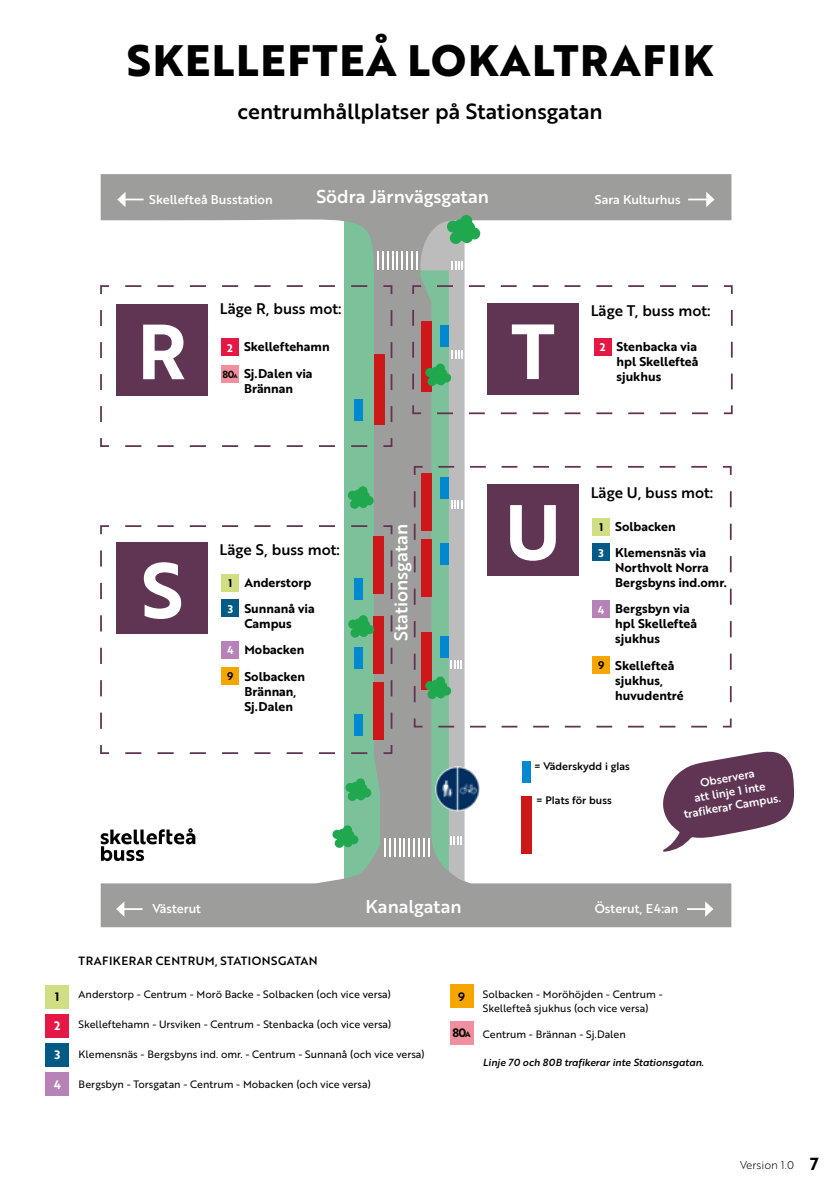
<style>
.page{position:relative;width:840px;height:1191px;background:#fff}
.page>*{position:absolute;margin:0;border:0;box-sizing:border-box;transform-origin:0 0}
.t1{font:75.8px "Brother 1816 Bold";color:#fff}
.t2{font:700 42.8px "Brother 1816 Extra";letter-spacing:.04em;color:#000}
.t3{font:21.4px "Brother 1816 Medium";color:#000}
.t4{font:18.2px "Brother 1816 Medium";color:#fff}
.t5{font:15px "Brother 1816 Medium";color:#000}
.t6{font:12.4px/15px "Brother 1816 Bold";color:#000}
.t7{font:12.4px "Brother 1816 Medium";color:#fff}
.t8{font:11.8px "Brother 1816 Bold";color:#000}
.t9{font:11.8px "Brother 1816 Bold";color:#fff}
.t10{font:11.6px "Brother 1816 Medium";letter-spacing:.04em;color:#000}
.t11{font:11.4px/14px "Brother 1816 Medium";color:#fff;text-align:center}
.t12{font:11px "Brother 1816 Light";color:#000}
.t13{font:10.8px "Brother 1816 Bold";color:#fff}
.t14{font:10.8px "Brother 1816 Bold";color:#000}
.t15{font:10.6px "Brother 1816 Medium";color:#000}
.t16{font:10.4px/14px "Brother 1816 Regular";color:#000}
.t17{font:10px "Brother 1816 Medium Italic";color:#000}
.t18{font:10px "Brother 1816 Bold";color:#000}
.s1{font-size:6px}
.s2{font-size:8px}
.s3{font-family:"Brother 1816 Bold";font-size:17px}
</style>
<div class="page">
<div style="left:101px;top:174px;width:630px;height:753px;background:#9d9d9c"></div>
<svg style="left:687px;top:192px;width:27px;height:15px"></svg>
<svg style="left:117px;top:192px;width:26px;height:15px"></svg>
<svg style="left:686px;top:901px;width:27px;height:15px"></svg>
<svg style="left:116px;top:901px;width:26px;height:15px"></svg>
<div style="left:460px;top:215px;width:12px;height:12px;background:#20a84e;border-radius:50%"></div>
<svg style="left:100px;top:218px;width:694px;height:663px"></svg>
<div style="left:221px;top:365px;width:18px;height:17px;background:#f18f9f"></div>
<div style="left:45px;top:984px;width:24px;height:24px;background:#d1de84"></div>
<div style="left:45px;top:1013px;width:24px;height:24px;background:#e51845"></div>
<div style="left:45px;top:1042px;width:24px;height:24px;background:#005a86"></div>
<div style="left:45px;top:1072px;width:24px;height:23px;background:#b682b8"></div>
<div style="left:449px;top:984px;width:24px;height:24px;background:#f7a600"></div>
<div style="left:449px;top:1020px;width:24px;height:24px;background:#f18f9f"></div>
<h2 class="t2" style="left:127px;top:28px;width:587px">SKELLEFTEÅ LOKALTRAFIK</h2>
<h3 class="t3" style="left:237px;top:96px;width:366px">centrumhållplatser på Stationsgatan</h3>
<h3 class="t4" style="left:316px;top:183px;width:174px">Södra Järnvägsgatan</h3>
<p class="t7" style="left:149px;top:190px;width:125px">Skellefteå Busstation</p>
<p class="t7" style="left:594px;top:190px;width:87px">Sara Kulturhus</p>
<h1 class="t1" style="left:137px;top:294px;width:51px">R</h1>
<h3 class="t5" style="left:220px;top:297px;width:123px">Läge R, buss mot:</h3>
<h3 class="t5" style="left:590px;top:299px;width:121px">Läge T, buss mot:</h3>
<p class="t6" style="left:244px;top:333px;width:87px;line-height:26.4px">Skelleftehamn<br>Sj.Dalen via</p>
<p class="t6" style="left:244px;top:380px;width:51px">Brännan</p>
<p class="t13" style="left:227px;top:339px;width:7px">21</p>
<p class="t18" style="left:222px;top:366px;width:17px">80<span class="s1">A</span></p>
<h1 class="t1" style="left:511px;top:294px;width:45px">T</h1>
<p class="t13" style="left:599px;top:339px;width:7px">21</p>
<p class="t6" style="left:616px;top:339px;width:83px">Stenbacka via hpl Skellefteå sjukhus</p>
<h1 class="t1" style="left:141px;top:533px;width:44px">S</h1>
<h3 class="t5" style="left:219px;top:538px;width:122px">Läge S, buss mot:</h3>
<p class="t14" style="left:228px;top:575px;width:5px">1</p>
<p class="t13" style="left:227px;top:600px;width:7px">3</p>
<p class="t13" style="left:227px;top:642px;width:8px">4</p>
<p class="t14" style="left:227px;top:668px;width:8px">9</p>
<p class="t6" style="left:244px;top:568px;width:72px;line-height:26.4px">Anderstorp<br>Sunnanå via</p>
<p class="t6" style="left:244px;top:610px;width:62px;line-height:26.4px">Campus<br>Mobacken<br>Solbacken</p>
<p class="t6" style="left:244px;top:683px;width:54px">Brännan,<br>Sj.Dalen</p>
<h3 class="t4" style="left:387px;top:640px;width:118px;rotate:-90deg">Stationsgatan</h3>
<h1 class="t1" style="left:504px;top:475px;width:57px">U</h1>
<h3 class="t5" style="left:590px;top:481px;width:124px">Läge U, buss mot:</h3>
<p class="t14" style="left:599px;top:519px;width:5px">1</p>
<p class="t13" style="left:598px;top:544px;width:7px">3</p>
<p class="t13" style="left:597px;top:601px;width:8px">4</p>
<p class="t14" style="left:597px;top:657px;width:8px">9</p>
<p class="t6" style="left:615px;top:512px;width:92px;line-height:26.4px">Solbacken<br>Klemensnäs via</p>
<p class="t6" style="left:615px;top:559px;width:113px">Northvolt Norra<br>Bergsbyns ind.omr.</p>
<p class="t6" style="left:615px;top:601px;width:83px">Bergsbyn via hpl Skellefteå sjukhus</p>
<p class="t6" style="left:615px;top:657px;width:70px">Skellefteå sjukhus, huvudentré</p>
<p class="t15" style="left:534px;top:758px;width:97px">= Väderskydd i glas</p>
<p class="t15" style="left:536px;top:792px;width:77px">= Plats för buss</p>
<p class="t11" style="left:677px;top:779px;width:100px;rotate:-10deg">Observera<br>att linje 1 inte trafikerar Campus.</p>
<h3 class="t4" style="left:365px;top:892px;width:97px">Kanalgatan</h3>
<p class="t7" style="left:152px;top:899px;width:50px">Västerut</p>
<p class="t7" style="left:594px;top:899px;width:85px">Österut, E4:an</p>
<p class="t10" style="left:79px;top:952px;width:240px">TRAFIKERAR CENTRUM, STATIONSGATAN</p>
<p class="t8" style="left:55px;top:988px;width:6px">1</p>
<p class="t16" style="left:79px;top:987px;width:314px">Anderstorp - Centrum - Morö Backe - Solbacken (och vice versa)</p>
<p class="t16" style="left:79px;top:1017px;width:314px">Skelleftehamn - Ursviken - Centrum - Stenbacka (och vice versa)</p>
<p class="t16" style="left:79px;top:1047px;width:347px">Klemensnäs - Bergsbyns ind. omr. - Centrum - Sunnanå (och vice versa)</p>
<p class="t16" style="left:79px;top:1077px;width:293px">Bergsbyn - Torsgatan - Centrum - Mobacken (och vice versa)</p>
<p class="t9" style="left:54px;top:1017px;width:8px">2</p>
<p class="t9" style="left:54px;top:1046px;width:7px">3</p>
<p class="t9" style="left:54px;top:1075px;width:9px">4</p>
<p class="t8" style="left:458px;top:987px;width:8px">9</p>
<p class="t8" style="left:452px;top:1024px;width:20px">80<span class="s2">A</span></p>
<p class="t16" style="left:482px;top:987px;width:181px">Solbacken - Moröhöjden - Centrum -<br>Skellefteå sjukhus (och vice versa)</p>
<p class="t16" style="left:482px;top:1026px;width:144px">Centrum - Brännan - Sj.Dalen</p>
<p class="t17" style="left:482px;top:1054px;width:222px">Linje 70 och 80B trafikerar inte Stationsgatan.</p>
<p class="t12" style="left:739px;top:1157px;width:80px">Version 1.0 <span class="s3">7</span></p>
</div>
